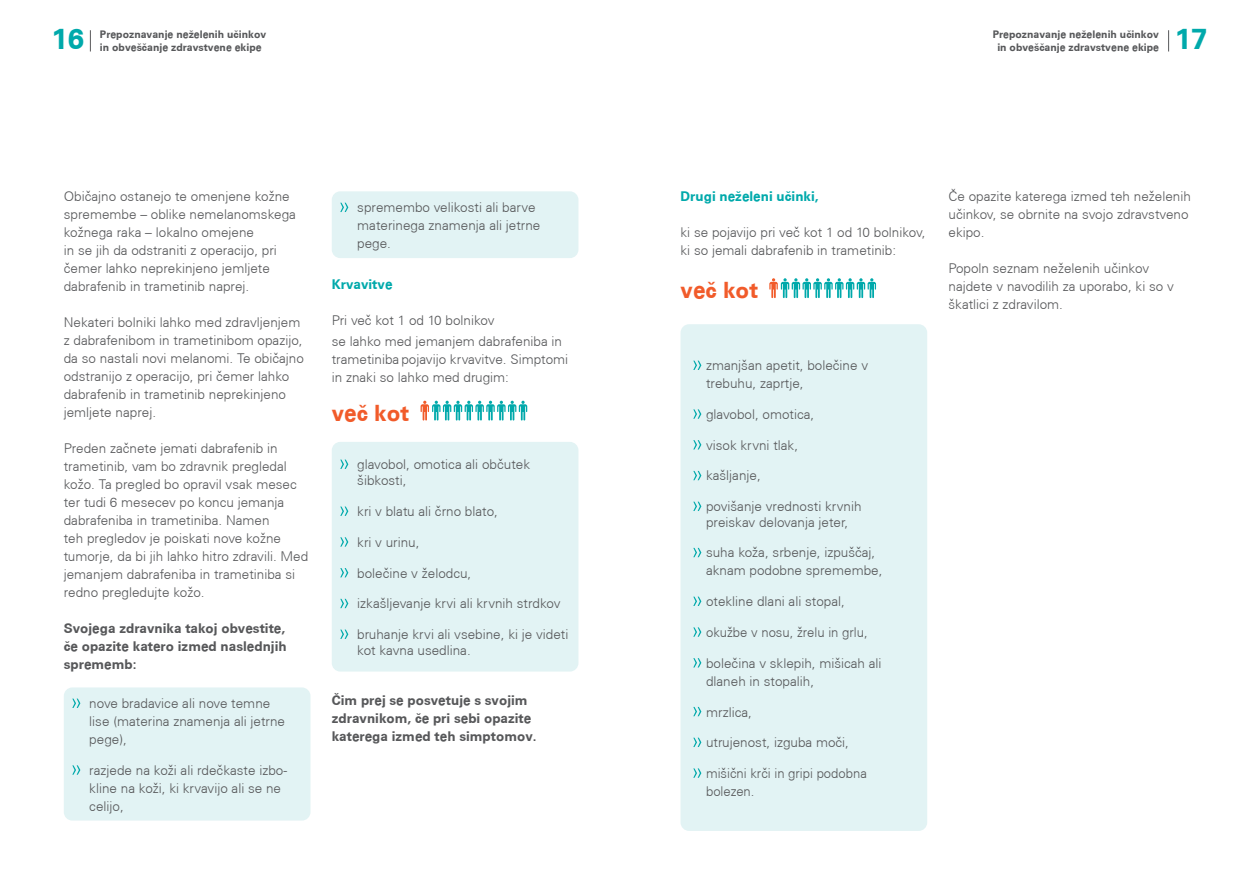
<style>
.page{position:relative;width:1259px;height:893px;background:#fff}
.page>*{position:absolute;margin:0;border:0;box-sizing:border-box;transform-origin:0 0}
.t1{font:700 29.25px "Univers CE";color:#00a9ab}
.t2{font:700 22.5px "Univers CE";color:#f15b2a}
.t3{font:300 13.5px/18px "Univers CE";color:#57585a}
.t4{font:700 13.5px/18px "Univers CE";color:#57585a;text-align:justify}
.t5{font:700 13.5px "Univers CE";color:#00a9ab}
.t6{font:700 10.5px/13.2px "Univers CE";color:#57585a}
</style>
<div class="page">
<svg style="left:90px;top:30px;width:1px;height:21px"></svg>
<svg style="left:1168px;top:30px;width:1px;height:21px"></svg>
<svg style="left:420px;top:401px;width:107px;height:19px"></svg>
<svg style="left:769px;top:278px;width:107px;height:20px"></svg>
<div style="left:332px;top:191px;width:246px;height:67px;background:#e2f3f4;border-radius:9px"></div>
<svg style="left:340px;top:203px;width:8px;height:9px"></svg>
<div style="left:64px;top:687px;width:246px;height:134px;background:#e2f3f4;border-radius:9px"></div>
<svg style="left:72px;top:699px;width:8px;height:9px"></svg>
<svg style="left:72px;top:765px;width:8px;height:10px"></svg>
<div style="left:332px;top:442px;width:246px;height:229px;background:#e2f3f4;border-radius:9px"></div>
<svg style="left:340px;top:460px;width:8px;height:9px"></svg>
<svg style="left:340px;top:506px;width:8px;height:10px"></svg>
<svg style="left:340px;top:537px;width:8px;height:10px"></svg>
<svg style="left:340px;top:568px;width:8px;height:9px"></svg>
<svg style="left:340px;top:599px;width:8px;height:9px"></svg>
<svg style="left:340px;top:630px;width:8px;height:9px"></svg>
<div style="left:680px;top:324px;width:247px;height:507px;background:#e2f3f4;border-radius:9px"></div>
<svg style="left:693px;top:361px;width:8px;height:9px"></svg>
<svg style="left:693px;top:409px;width:8px;height:10px"></svg>
<svg style="left:693px;top:440px;width:8px;height:9px"></svg>
<svg style="left:693px;top:471px;width:8px;height:9px"></svg>
<svg style="left:693px;top:502px;width:8px;height:9px"></svg>
<svg style="left:693px;top:548px;width:8px;height:9px"></svg>
<svg style="left:693px;top:597px;width:8px;height:9px"></svg>
<svg style="left:693px;top:627px;width:8px;height:10px"></svg>
<svg style="left:693px;top:658px;width:8px;height:9px"></svg>
<svg style="left:693px;top:707px;width:8px;height:9px"></svg>
<svg style="left:693px;top:738px;width:8px;height:9px"></svg>
<svg style="left:693px;top:768px;width:8px;height:10px"></svg>
<h1 class="t1" style="left:51px;top:22px;width:34px">16</h1>
<h1 class="t1" style="left:1175px;top:22px;width:34px">17</h1>
<p class="t6" style="left:100px;top:28px;width:168px">Prepoznavanje neželenih učinkov in obveščanje zdravstvene ekipe</p>
<p class="t6" style="left:992px;top:28px;width:168px;text-align:center">Prepoznavanje neželenih učinkov in obveščanje zdravstvene ekipe</p>
<p class="t3" style="left:64px;top:188px;width:234px">Običajno ostanejo te omenjene kožne spremembe – oblike nemelanomskega kožnega raka – lokalno omejene<br>in se jih da odstraniti z operacijo, pri čemer lahko neprekinjeno jemljete dabrafenib in trametinib naprej.</p>
<p class="t3" style="left:64px;top:314px;width:242px">Nekateri bolniki lahko med zdravljenjem z dabrafenibom in trametinibom opazijo, da so nastali novi melanomi. Te običajno odstranijo z operacijo, pri čemer lahko dabrafenib in trametinib neprekinjeno jemljete naprej.</p>
<p class="t3" style="left:64px;top:440px;width:246px">Preden začnete jemati dabrafenib in trametinib, vam bo zdravnik pregledal kožo. Ta pregled bo opravil vsak mesec ter tudi 6 mesecev po koncu jemanja dabrafeniba in trametiniba. Namen<br>teh pregledov je poiskati nove kožne tumorje, da bi jih lahko hitro zdravili. Med jemanjem dabrafeniba in trametiniba si redno pregledujte kožo.</p>
<p class="t4" style="left:64px;top:620px;width:224px">Svojega zdravnika takoj obvestite, če opazite katero izmed naslednjih sprememb:</p>
<p class="t3" style="left:89px;top:695px;width:197px">nove bradavice ali nove temne lise (materina znamenja ali jetrne pege),</p>
<p class="t3" style="left:89px;top:761px;width:199px">razjede na koži ali rdečkaste izbo&shy;kline na koži, ki krvavijo ali se ne celijo,</p>
<p class="t3" style="left:357px;top:199px;width:185px">spremembo velikosti ali barve materinega znamenja ali jetrne pege.</p>
<p class="t5" style="left:332px;top:277px;width:62px">Krvavitve</p>
<p class="t3" style="left:332px;top:311px;width:232px;line-height:20.5px">Pri več kot 1 od 10 bolnikov<br>se lahko med jemanjem dabrafeniba in</p>
<p class="t3" style="left:332px;top:350px;width:238px">trametiniba pojavijo krvavitve. Simptomi in znaki so lahko med drugim:</p>
<h2 class="t2" style="left:332px;top:399px;width:79px">več kot</h2>
<p class="t3" style="left:357px;top:457px;width:174px;line-height:16.2px">glavobol, omotica ali občutek šibkosti,</p>
<p class="t3" style="left:357px;top:503px;width:142px">kri v blatu ali črno blato,</p>
<p class="t3" style="left:357px;top:533px;width:64px">kri v urinu,</p>
<p class="t3" style="left:357px;top:564px;width:116px">bolečine v želodcu,</p>
<p class="t3" style="left:357px;top:595px;width:205px">izkašljevanje krvi ali krvnih strdkov</p>
<p class="t3" style="left:357px;top:626px;width:213px;line-height:16.2px">bruhanje krvi ali vsebine, ki je videti kot kavna usedlina.</p>
<p class="t4" style="left:332px;top:692px;width:206px;text-align:left">Čim prej se posvetuje s svojim zdravnikom, če pri sebi opazite katerega izmed teh simptomov.</p>
<p class="t5" style="left:680px;top:188px;width:140px">Drugi neželeni učinki,</p>
<p class="t3" style="left:680px;top:224px;width:246px">ki se pojavijo pri več kot 1 od 10 bolnikov, ki so jemali dabrafenib in trametinib:</p>
<h2 class="t2" style="left:680px;top:277px;width:79px">več kot</h2>
<p class="t3" style="left:706px;top:357px;width:164px">zmanjšan apetit, bolečine v trebuhu, zaprtje,</p>
<p class="t3" style="left:706px;top:405px;width:110px">glavobol, omotica,</p>
<p class="t3" style="left:706px;top:436px;width:94px">visok krvni tlak,</p>
<p class="t3" style="left:706px;top:467px;width:56px">kašljanje,</p>
<p class="t3" style="left:706px;top:499px;width:157px;line-height:15.5px">povišanje vrednosti krvnih preiskav delovanja jeter,</p>
<p class="t3" style="left:706px;top:544px;width:178px">suha koža, srbenje, izpuščaj, aknam podobne spremembe,</p>
<p class="t3" style="left:706px;top:593px;width:140px">otekline dlani ali stopal,</p>
<p class="t3" style="left:706px;top:623px;width:163px">okužbe v nosu, žrelu in grlu,</p>
<p class="t3" style="left:706px;top:654px;width:177px">bolečina v sklepih, mišicah ali dlaneh in stopalih,</p>
<p class="t3" style="left:706px;top:703px;width:48px">mrzlica,</p>
<p class="t3" style="left:706px;top:734px;width:144px">utrujenost, izguba moči,</p>
<p class="t3" style="left:706px;top:764px;width:162px">mišični krči in gripi podobna bolezen.</p>
<p class="t3" style="left:948px;top:188px;width:244px">Če opazite katerega izmed teh neželenih učinkov, se obrnite na svojo zdravstveno ekipo.</p>
<p class="t3" style="left:948px;top:260px;width:227px">Popoln seznam neželenih učinkov najdete v navodilih za uporabo, ki so v škatlici z zdravilom.</p>
</div>
